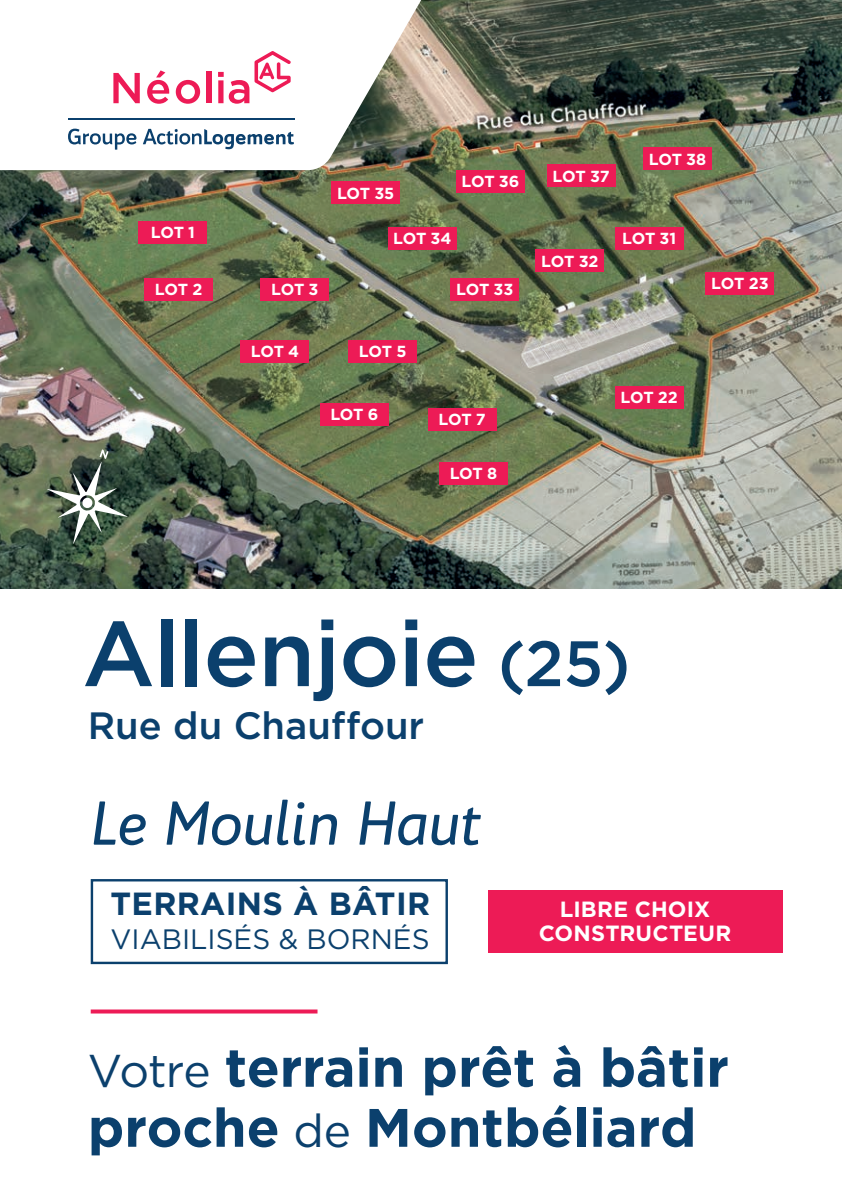
<style>
.page{position:relative;width:842px;height:1191px;background:#fff}
.page>*{position:absolute;margin:0;border:0;box-sizing:border-box;transform-origin:0 0}
.t1{font:500 92px "Gotham";letter-spacing:-.015em;color:#0b406d}
.t2{font:italic 500 60px "Bw Quinta Pro";letter-spacing:-.015em;color:#0b406d}
.t3{font:700 54px/60px "Gotham";color:#0b406d}
.t4{font:500 38px "Gotham";color:#0b406d}
.t5{font:700 32px "Gotham";letter-spacing:.01em;color:#0b406d}
.t6{font:28px "Gotham";color:#0b406d}
.t7{font:700 22px/24px "Gotham";letter-spacing:.01em;color:#fff;text-align:center}
.t8{font:700 16px "Gotham";letter-spacing:-.015em;color:#fff}
.s1{font-size:64px}
.s2{font-weight:400;font-size:46px}
</style>
<div class="page">
<img style="left:0;top:0;width:842px;height:589px">
<div style="left:91px;top:879px;width:357px;height:85px;border:2px solid #0b406d"></div>
<svg style="left:91px;top:1009px;width:226px;height:4px"></svg>
<div style="left:488px;top:890px;width:294px;height:62px;background:#ed1b56"></div>
<div style="left:139px;top:221px;width:68px;height:23px;background:#ed1b56"></div>
<svg style="left:0;top:0;width:421px;height:170px"></svg>
<svg style="left:68px;top:129px;width:68px;height:21px"></svg>
<svg style="left:143px;top:129px;width:151px;height:20px"></svg>
<hr style="left:68px;top:118px;width:227px;height:2px;background:#0b406d">
<svg style="left:113px;top:73px;width:27px;height:30px"></svg>
<svg style="left:176px;top:80px;width:24px;height:24px"></svg>
<div style="left:206px;top:72px;width:5px;height:31px;background:#ed1b56"></div>
<svg style="left:218px;top:51px;width:73px;height:53px"></svg>
<svg style="left:147px;top:70px;width:22px;height:34px"></svg>
<div style="left:145px;top:278px;width:68px;height:22px;background:#ed1b56"></div>
<div style="left:261px;top:278px;width:68px;height:22px;background:#ed1b56"></div>
<div style="left:241px;top:340px;width:68px;height:23px;background:#ed1b56"></div>
<div style="left:349px;top:340px;width:68px;height:23px;background:#ed1b56"></div>
<div style="left:320px;top:403px;width:68px;height:22px;background:#ed1b56"></div>
<div style="left:428px;top:408px;width:68px;height:23px;background:#ed1b56"></div>
<div style="left:439px;top:462px;width:68px;height:23px;background:#ed1b56"></div>
<div style="left:706px;top:272px;width:68px;height:23px;background:#ed1b56"></div>
<div style="left:615px;top:386px;width:68px;height:22px;background:#ed1b56"></div>
<div style="left:615px;top:227px;width:68px;height:22px;background:#ed1b56"></div>
<div style="left:536px;top:249px;width:68px;height:23px;background:#ed1b56"></div>
<div style="left:451px;top:278px;width:68px;height:22px;background:#ed1b56"></div>
<div style="left:388px;top:227px;width:68px;height:22px;background:#ed1b56"></div>
<svg style="left:47px;top:449px;width:81px;height:95px;background:#617060"></svg>
<div style="left:332px;top:181px;width:68px;height:23px;background:#ed1b56"></div>
<div style="left:456px;top:170px;width:68px;height:23px;background:#ed1b56"></div>
<div style="left:547px;top:164px;width:68px;height:23px;background:#ed1b56"></div>
<div style="left:643px;top:147px;width:68px;height:23px;background:#ed1b56"></div>
<p class="t8" style="left:151px;top:222px;width:46px">LOT 1</p>
<p class="t8" style="left:155px;top:279px;width:49px">LOT 2</p>
<p class="t8" style="left:271px;top:279px;width:49px">LOT 3</p>
<p class="t8" style="left:337px;top:182px;width:59px">LOT 35</p>
<p class="t8" style="left:461px;top:171px;width:60px">LOT 36</p>
<p class="t8" style="left:553px;top:165px;width:59px">LOT 37</p>
<p class="t8" style="left:393px;top:228px;width:60px">LOT 34</p>
<p class="t8" style="left:541px;top:250px;width:59px">LOT 32</p>
<p class="t8" style="left:456px;top:279px;width:59px">LOT 33</p>
<p class="t8" style="left:649px;top:148px;width:59px">LOT 38</p>
<p class="t8" style="left:622px;top:228px;width:56px">LOT 31</p>
<p class="t8" style="left:711px;top:273px;width:59px">LOT 23</p>
<p class="t8" style="left:251px;top:341px;width:50px">LOT 4</p>
<p class="t8" style="left:359px;top:341px;width:49px">LOT 5</p>
<p class="t8" style="left:330px;top:403px;width:50px">LOT 6</p>
<p class="t8" style="left:438px;top:409px;width:49px">LOT 7</p>
<p class="t8" style="left:450px;top:463px;width:49px">LOT 8</p>
<p class="t8" style="left:620px;top:386px;width:59px">LOT 22</p>
<h1 class="t1" style="left:82px;top:593px;width:550px">Allenjoie <span class="s1">(25)</span></h1>
<h3 class="t4" style="left:88px;top:701px;width:338px">Rue du Chauffour</h3>
<h2 class="t2" style="left:91px;top:786px;width:392px">Le Moulin Haut</h2>
<h3 class="t5" style="left:111px;top:882px;width:321px">TERRAINS À BÂTIR</h3>
<h3 class="t6" style="left:111px;top:920px;width:321px">VIABILISÉS &amp; BORNÉS</h3>
<h3 class="t7" style="left:539px;top:896px;width:194px">LIBRE CHOIX<br>CONSTRUCTEUR</h3>
<h3 class="t3" style="left:88px;top:1037px;width:643px"><span class="s2">Votre</span> terrain prêt à bâtir proche <span class="s2">de</span> Montbéliard</h3>
</div>
